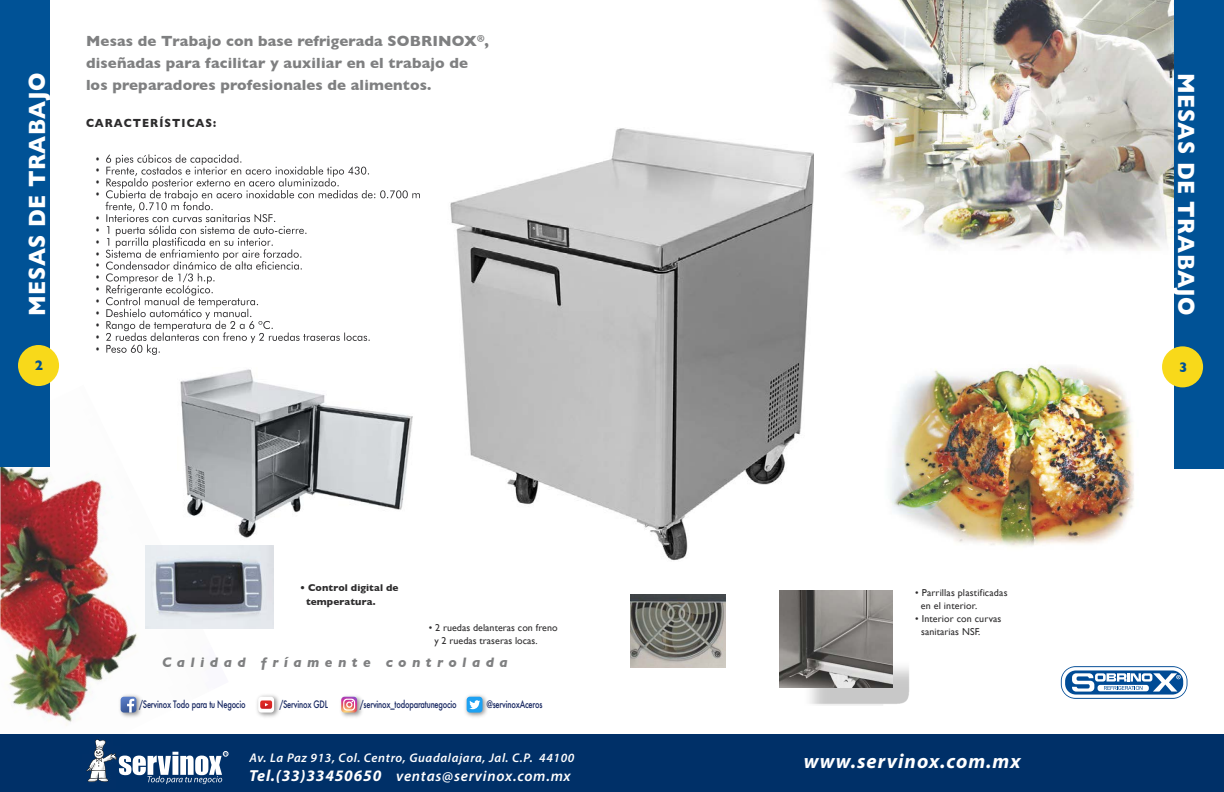
<style>
.page{position:relative;width:1224px;height:792px;background:#fff}
.page>*{position:absolute;margin:0;border:0;box-sizing:border-box;transform-origin:0 0}
.t1{font:700 24px "Gill Sans";letter-spacing:.025em;color:#fff;scale:.9 1}
.t2{font:italic 700 20.3px "Myriad";letter-spacing:.05em;color:#fff}
.t3{font:700 15px/22px "Gill Sans";letter-spacing:.01em;color:#7f8081}
.t4{font:italic 600 15px "Myriad Pro";letter-spacing:.05em;color:#fff}
.t5{font:italic 700 14px "Gill Sans";letter-spacing:.385em;color:#7f8081}
.t6{font:700 14px "Gill Sans";color:#005296}
.t7{font:italic 600 12.6px "Myriad Pro";letter-spacing:.05em;color:#fff}
.t8{font:700 12px "Gill Sans";letter-spacing:.1em;color:#2d2c2d;scale:.9 1}
.t9{font:10.8px/11.9px "Futura BT";color:#2d2c2e;text-align:justify;scale:.8 1}
.t10{font:10px/13px "Gill Sans";letter-spacing:.01em;color:#2d2c2d}
.t11{font:500 10px "Futura";letter-spacing:-.025em;color:#172761;scale:.75 1}
.t12{font:700 10px/14px "Gill Sans";letter-spacing:.01em;color:#2d2c2d}
.t13{font:italic 700 9px "Gill Sans";color:#7f8081}
.s1{font-weight:700;font-size:16px}
</style>
<div class="page">
<img style="left:450px;top:128px;width:364px;height:433px">
<img style="left:890px;top:346px;width:287px;height:201px">
<img style="left:821px;top:0;width:354px;height:304px">
<img style="left:0;top:385px;width:229px;height:341px">
<div style="left:1175px;top:0;width:49px;height:468px;background:#005296"></div>
<div style="left:1162px;top:346px;width:41px;height:41px;background:#f8d91a;border-radius:50%"></div>
<svg style="left:1061px;top:666px;width:126px;height:33px"></svg>
<div style="left:1062px;top:667px;width:125px;height:31px;background:#fff;border-radius:14px"></div>
<div style="left:1065px;top:670px;width:118px;height:25px;background:#004b95;border-radius:11px"></div>
<svg style="left:1072px;top:673px;width:109px;height:19px"></svg>
<div style="left:0;top:0;width:49px;height:467px;background:#005296"></div>
<div style="left:18px;top:345px;width:41px;height:41px;background:#f8d91a;border-radius:50%"></div>
<img style="left:631px;top:595px;width:95px;height:72px">
<img style="left:760px;top:526px;width:208px;height:180px">
<img style="left:779px;top:591px;width:114px;height:97px">
<img style="left:146px;top:546px;width:127px;height:83px">
<img style="left:177px;top:369px;width:236px;height:171px">
<svg style="left:106px;top:154px;width:314px;height:201px"></svg>
<div style="left:0;top:734px;width:1224px;height:58px;background:#003068"></div>
<svg style="left:86px;top:750px;width:142px;height:34px"></svg>
<img style="left:86px;top:661px;width:88px;height:89px">
<img style="left:341px;top:696px;width:21px;height:21px">
<img style="left:465px;top:695px;width:22px;height:22px">
<svg style="left:121px;top:697px;width:15px;height:16px"></svg>
<svg style="left:341px;top:697px;width:16px;height:16px"></svg>
<div style="left:467px;top:697px;width:16px;height:16px;background:#1da1f2;border-radius:3px"></div>
<svg style="left:469px;top:700px;width:11px;height:9px"></svg>
<img style="left:223px;top:661px;width:56px;height:65px">
<div style="left:258px;top:697px;width:16px;height:16px;background:#fff;border-radius:3px"></div>
<svg style="left:260px;top:700px;width:12px;height:9px"></svg>
<h1 class="t1" style="left:18px;top:316px;width:271px;rotate:-90deg">MESAS DE TRABAJO</h1>
<p class="t6" style="left:35px;top:355px;width:10px">2</p>
<p class="t3" style="left:86px;top:30px;width:405px">Mesas de Trabajo con base refrigerada SOBRINOX<sup>®</sup>, diseñadas para facilitar y auxiliar en el trabajo de los preparadores profesionales de alimentos.</p>
<p class="t8" style="left:86px;top:113px;width:146px">CARACTERÍSTICAS:</p>
<p class="t9" style="left:95px;top:153px;width:8px">• • • •</p>
<p class="t9" style="left:95px;top:212px;width:8px">• • • • • • • • • • • •</p>
<p class="t12" style="left:306px;top:581px;width:94px;text-indent:-6px">• Control digital de temperatura.</p>
<p class="t10" style="left:434px;top:621px;width:125px;text-indent:-6px">• 2 ruedas delanteras con freno y 2 ruedas traseras locas.</p>
<p class="t5" style="left:162px;top:654px;width:347px">Calidad fríamente controlada</p>
<p class="t11" style="left:139px;top:697px;width:143px">/Servinox Todo para tu Negocio</p>
<p class="t11" style="left:279px;top:697px;width:67px">/Servinox GDL</p>
<p class="t11" style="left:360px;top:697px;width:131px">/servinox_todoparatunegocio</p>
<p class="t11" style="left:486px;top:697px;width:76px">@servinoxAceros</p>
<p class="t10" style="left:921px;top:586px;width:88px;text-indent:-6px">• Parrillas plastificadas en el interior.</p>
<p class="t10" style="left:921px;top:612px;width:82px;text-indent:-6px">• Interior con curvas sanitarias NSF.</p>
<p class="t13" style="left:485px;top:750px;width:9px">®</p>
<p class="t7" style="left:250px;top:750px;width:326px">Av. La Paz 913, Col. Centro, Guadalajara, Jal. C.P. 44100</p>
<h2 class="t2" style="left:804px;top:751px;width:218px">www.servinox.com.mx</h2>
<p class="t4" style="left:249px;top:766px;width:323px"><span class="s1">Tel.(33)33450650</span> ventas@servinox.com.mx</p>
<h1 class="t1" style="left:1205px;top:73px;width:271px;rotate:90deg">MESAS DE TRABAJO</h1>
<p class="t6" style="left:1179px;top:356px;width:10px">3</p>
</div>
